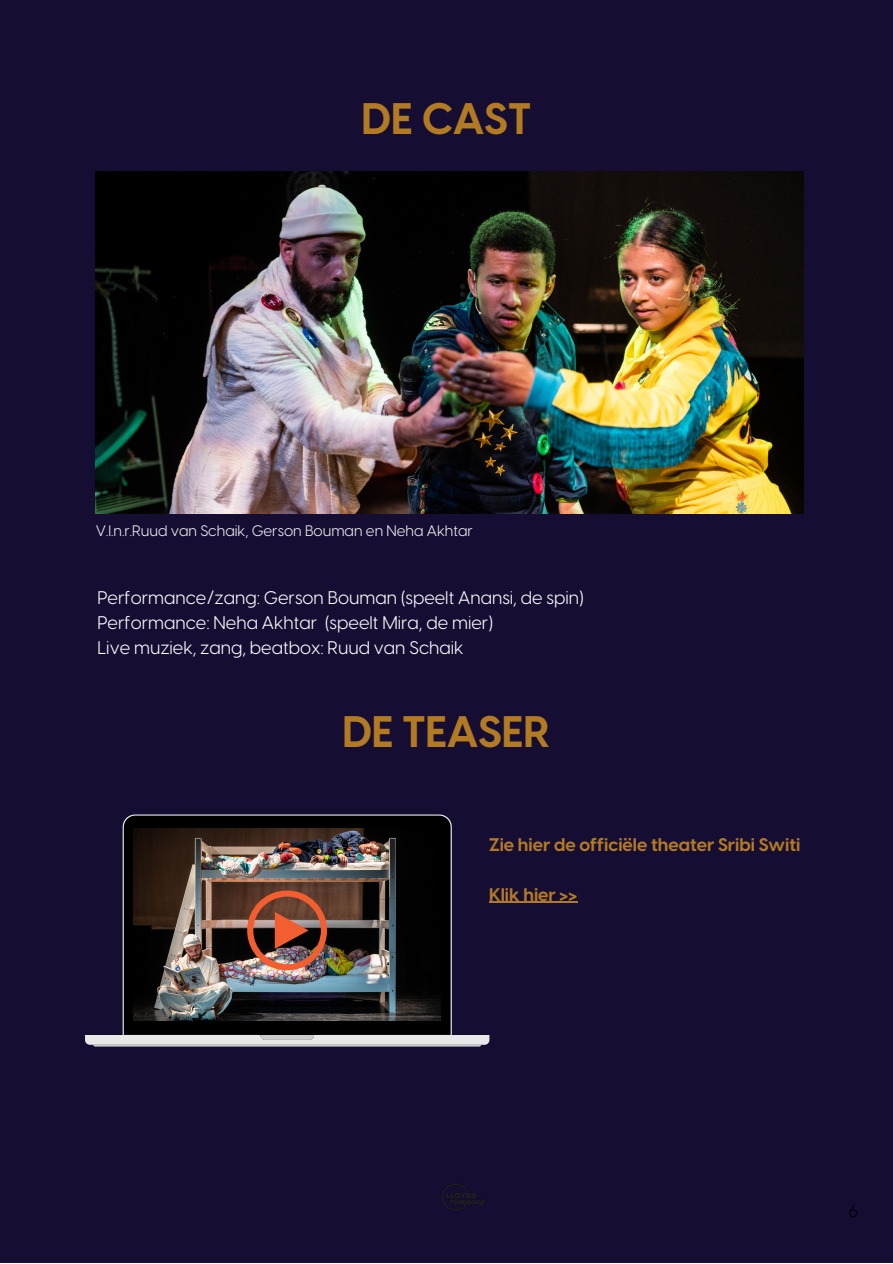
<style>
.page{position:relative;width:893px;height:1264px;background:#fff}
.page>*{position:absolute;margin:0;border:0;box-sizing:border-box;transform-origin:0 0}
.t1{font:700 43.5px "Visby CF";color:#b27a22}
.t2{font:18px/24.8px "Visby CF";color:#fff}
.t3{font:700 18px "Visby CF";color:#b27a22}
.t4{font:300 18px "HK Grotesk";color:#000}
.t5{font:15px "Visby CF";color:#f1f1f1}
</style>
<div class="page">
<div style="left:0;top:0;width:892px;height:1262px;background:#160d33"></div>
<img style="left:442px;top:1183px;width:43px;height:28px">
<img style="left:96px;top:171px;width:707px;height:342px">
<svg style="left:85px;top:814px;width:404px;height:230px"></svg>
<svg style="left:93px;top:1035px;width:388px;height:11px;background:#e0e0e1"></svg>
<img style="left:134px;top:828px;width:306px;height:192px">
<img style="left:247px;top:890px;width:80px;height:80px">
<hr style="left:489px;top:901px;width:88px;height:2px;background:#b27a22">
<h1 class="t1" style="left:361px;top:93px;width:171px">DE CAST</h1>
<p class="t5" style="left:96px;top:522px;width:378px">V.l.n.r.Ruud van Schaik, Gerson Bouman en Neha Akhtar</p>
<p class="t2" style="left:97px;top:585px;width:487px">Performance/zang: Gerson Bouman (speelt Anansi, de spin)<br>Performance: Neha Akhtar (speelt Mira, de mier)<br>Live muziek, zang, beatbox: Ruud van Schaik</p>
<h1 class="t1" style="left:342px;top:706px;width:209px">DE TEASER</h1>
<p class="t3" style="left:489px;top:834px;width:313px">Zie hier de officiële theater Sribi Switi</p>
<p class="t3" style="left:489px;top:883px;width:90px">Klik hier &gt;&gt;</p>
<p class="t4" style="left:848px;top:1200px;width:12px">6</p>
</div>
